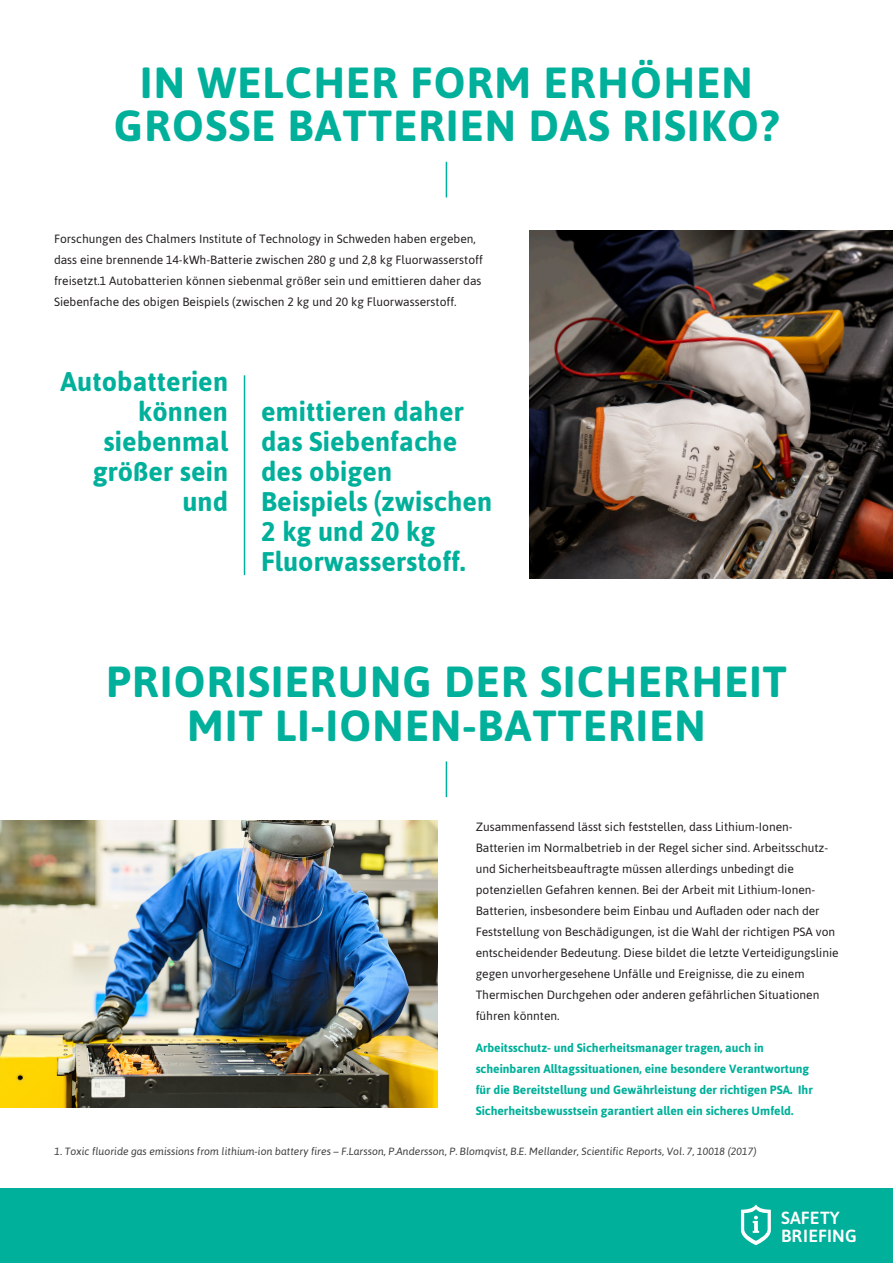
<style>
.page{position:relative;width:893px;height:1263px;background:#fff}
.page>*{position:absolute;margin:0;border:0;box-sizing:border-box;transform-origin:0 0}
.H1_Title_29_29{font:700 43.5px/43.5px "Asap";letter-spacing:.03em;color:#00b09b;text-align:center}
.Typographic_elements_20_22{font:700 27px/30px "Asap";letter-spacing:.005em;color:#00b09b;text-align:right}
.t1{font:500 17.55px/17.5px "Asap";letter-spacing:.01em;color:#fff}
.Content_Text_9_12{font:12px/21px "Asap";color:#231f20}
.Content_Text_9_12-2{font:700 12px/21px "Asap";color:#00b09b}
.Absatzformat_1{font:italic 10.5px "Asap";color:#3e3e3f}
</style>
<div class="page">
<hr style="left:446px;top:162px;width:1px;height:35px;background:#00b09b">
<hr style="left:446px;top:761px;width:1px;height:36px;background:#00b09b">
<img style="left:529px;top:230px;width:364px;height:348px">
<img style="left:0;top:820px;width:437px;height:288px">
<hr style="left:244px;top:375px;width:1px;height:200px;background:#00b09b">
<div style="left:0;top:1188px;width:893px;height:75px;background:#00b09b"></div>
<svg style="left:741px;top:1205px;width:30px;height:40px"></svg>
<p class="H1_Title_29_29" style="left:114px;top:59px;width:667px">IN WELCHER FORM ERHÖHEN<br>GROSSE BATTERIEN DAS RISIKO?</p>
<p class="Content_Text_9_12" style="left:54px;top:228px;width:430px">Forschungen des Chalmers Institute of Technology in Schweden haben ergeben, dass eine brennende 14-kWh-Batterie zwischen 280 g und 2,8 kg Fluorwasserstoff freisetzt.1 Autobatterien können siebenmal größer sein und emittieren daher das Siebenfache des obigen Beispiels (zwischen 2 kg und 20 kg Fluorwasserstoff.</p>
<p class="Typographic_elements_20_22" style="left:60px;top:366px;width:169px">Autobatterien können siebenmal größer sein und</p>
<p class="Typographic_elements_20_22" style="left:261px;top:396px;width:233px;text-align:left">emittieren daher das Siebenfache des obigen<br>Beispiels (zwischen<br>2 kg und 20 kg<br>Fluorwasserstoff.</p>
<p class="H1_Title_29_29" style="left:106px;top:658px;width:682px">PRIORISIERUNG DER SICHERHEIT<br>MIT LI-IONEN-BATTERIEN</p>
<p class="Content_Text_9_12" style="left:476px;top:816px;width:365px">Zusammenfassend lässt sich feststellen, dass Lithium-Ionen-Batterien im Normalbetrieb in der Regel sicher sind. Arbeitsschutz&shy;und Sicherheitsbeauftragte müssen allerdings unbedingt die potenziellen Gefahren kennen. Bei der Arbeit mit Lithium-Ionen-Batterien, insbesondere beim Einbau und Aufladen oder nach der Feststellung von Beschädigungen, ist die Wahl der richtigen PSA von entscheidender Bedeutung. Diese bildet die letzte Verteidigungslinie gegen unvorhergesehene Unfälle und Ereignisse, die zu einem Thermischen Durchgehen oder anderen gefährlichen Situationen führen könnten.</p>
<p class="Content_Text_9_12-2" style="left:476px;top:1036px;width:339px">Arbeitsschutz- und Sicherheitsmanager tragen, auch in scheinbaren Alltagssituationen, eine besondere Verantwortung für die Bereitstellung und Gewährleistung der richtigen PSA. Ihr Sicherheitsbewusstsein garantiert allen ein sicheres Umfeld.</p>
<p class="Absatzformat_1" style="left:55px;top:1145px;width:703px">1. Toxic fluoride gas emissions from lithium-ion battery fires – F.Larsson, P.Andersson, P. Blomqvist, B.E. Mellander, Scientific Reports, Vol. 7, 10018 (2017)</p>
<h3 class="t1" style="left:781px;top:1208px;width:77px">SAFETY<br>BRIEFING</h3>
</div>
